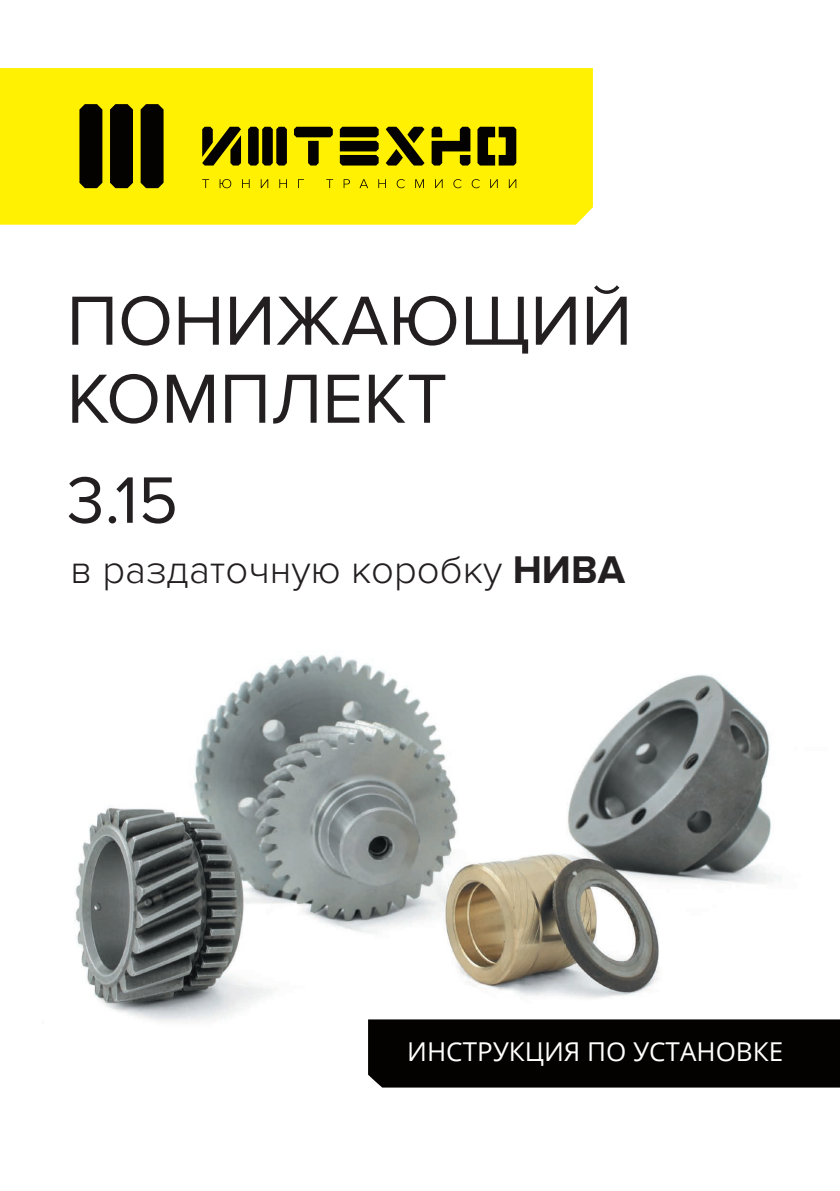
<style>
.page{position:relative;width:840px;height:1191px;background:#fff}
.page>*{position:absolute;margin:0;border:0;box-sizing:border-box;transform-origin:0 0}
.ЗАГОЛОВОК{font:72px/78px "Proxima Nova";color:#231f20}
.ЗАГОЛОВОК-2{font:68px "Proxima Nova";color:#231f20}
.ЗАГОЛОВОК-3{font:300 40px "Proxima Nova";color:#231f20}
.t1{font:26px "Open Sans";color:#fff}
.s1{font-weight:700}
</style>
<div class="page">
<img style="left:75px;top:655px;width:764px;height:433px">
<div style="left:368px;top:1019px;width:471px;height:68px;background:#040101"></div>
<div style="left:0;top:68px;width:592px;height:157px;background:#fff101"></div>
<svg style="left:202px;top:179px;width:7px;height:9px"></svg>
<svg style="left:219px;top:179px;width:12px;height:9px"></svg>
<svg style="left:242px;top:179px;width:7px;height:9px"></svg>
<svg style="left:260px;top:179px;width:8px;height:9px"></svg>
<svg style="left:279px;top:179px;width:8px;height:9px"></svg>
<svg style="left:298px;top:179px;width:6px;height:9px"></svg>
<svg style="left:326px;top:179px;width:7px;height:9px"></svg>
<svg style="left:343px;top:179px;width:7px;height:9px"></svg>
<svg style="left:359px;top:179px;width:9px;height:9px"></svg>
<svg style="left:378px;top:179px;width:7px;height:9px"></svg>
<svg style="left:396px;top:179px;width:8px;height:9px"></svg>
<svg style="left:415px;top:179px;width:9px;height:9px"></svg>
<svg style="left:435px;top:179px;width:7px;height:9px"></svg>
<svg style="left:453px;top:179px;width:8px;height:9px"></svg>
<svg style="left:471px;top:179px;width:8px;height:9px"></svg>
<svg style="left:490px;top:179px;width:7px;height:9px"></svg>
<svg style="left:508px;top:179px;width:8px;height:9px"></svg>
<svg style="left:477px;top:127px;width:39px;height:38px"></svg>
<svg style="left:202px;top:127px;width:39px;height:38px"></svg>
<svg style="left:339px;top:127px;width:39px;height:38px"></svg>
<svg style="left:385px;top:127px;width:39px;height:38px"></svg>
<svg style="left:431px;top:127px;width:39px;height:38px"></svg>
<svg style="left:248px;top:127px;width:39px;height:38px"></svg>
<svg style="left:294px;top:127px;width:38px;height:38px"></svg>
<svg style="left:79px;top:104px;width:23px;height:84px;background:#100c01"></svg>
<svg style="left:110px;top:104px;width:23px;height:84px;background:#0c0801"></svg>
<svg style="left:140px;top:104px;width:23px;height:84px;background:#110e01"></svg>
<p class="ЗАГОЛОВОК" style="left:67px;top:283px;width:566px">Понижающий комплект</p>
<p class="ЗАГОЛОВОК-2" style="left:67px;top:461px;width:113px">3.15</p>
<p class="ЗАГОЛОВОК-3" style="left:70px;top:547px;width:555px">в раздаточную коробку <span class="s1">НИВА</span></p>
<p class="t1" style="left:407px;top:1033px;width:377px">ИНСТРУКЦИЯ ПО УСТАНОВКЕ</p>
</div>
